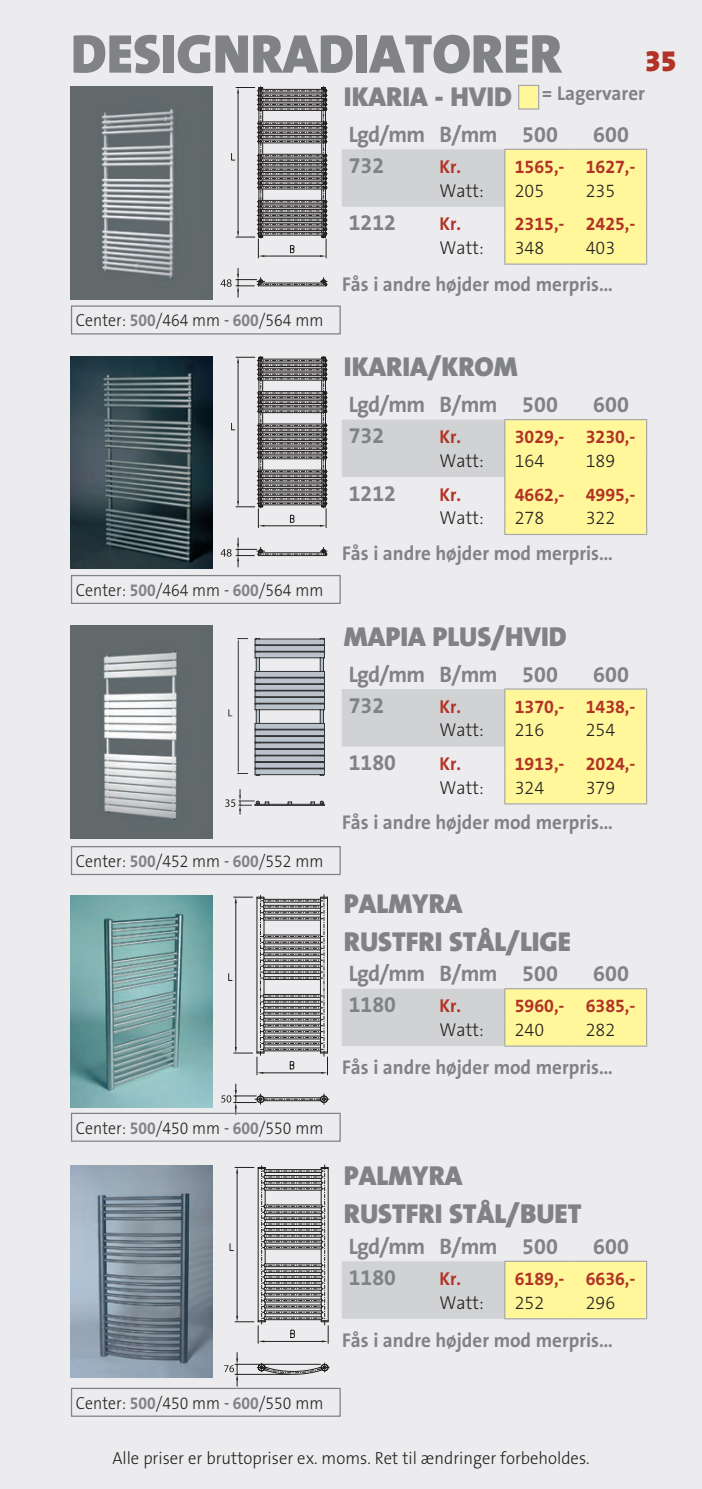
<style>
.page{position:relative;width:702px;height:1489px;background:#fff}
.page>*{position:absolute;margin:0;border:0;box-sizing:border-box;transform-origin:0 0}
.t1{font:900 55px "The Sans B9";color:#808285}
.t2{font:900 30px "The Sans B9";color:#b23326;scale:.95 1}
.t3{font:900 27.5px/37.5px "The Sans B9";color:#808285}
.t4{font:700 22.5px "The Sans B7";color:#808285;scale:.96 1}
.t5{font:700 22.5px "The Sans B7";color:#808285;scale:.95 1}
.t6{font:700 20px "The Sans B7";color:#808285;scale:.95 1}
.t7{font:700 18.75px "The Sans B7";color:#b23326;scale:.95 1}
.t8{font:300 18.75px "The Sans B3";color:#231f20;scale:.95 1}
.t9{font:300 17.5px "The Sans B3";color:#231f20;scale:.9 1}
.t10{font:300 17.5px "The Sans B3";color:#231f20;scale:.95 1}
.s1{font-family:"The Sans B7";font-weight:700;color:#808285}
</style>
<div class="page">
<div style="left:0;top:0;width:702px;height:1488px;background:#ececee"></div>
<img style="left:71px;top:86px;width:141px;height:213px">
<img style="left:71px;top:356px;width:142px;height:212px">
<img style="left:71px;top:625px;width:141px;height:213px">
<img style="left:71px;top:895px;width:142px;height:212px">
<img style="left:71px;top:1165px;width:142px;height:212px">
<svg style="left:220px;top:86px;width:107px;height:211px"></svg>
<svg style="left:220px;top:356px;width:107px;height:211px"></svg>
<svg style="left:228px;top:894px;width:100px;height:180px"></svg>
<hr style="left:264px;top:898px;width:56px;height:1px;background:#231f20">
<svg style="left:221px;top:1083px;width:108px;height:29px"></svg>
<hr style="left:235px;top:1363px;width:85px;height:1px;background:#231f20">
<hr style="left:235px;top:1373px;width:54px;height:1px;background:#231f20">
<svg style="left:229px;top:1164px;width:100px;height:179px"></svg>
<svg style="left:257px;top:1362px;width:72px;height:13px"></svg>
<svg style="left:224px;top:1352px;width:14px;height:33px"></svg>
<svg style="left:225px;top:638px;width:100px;height:176px"></svg>
<div style="left:71px;top:1112px;width:270px;height:29px;border:1px solid #808285"></div>
<div style="left:71px;top:1387px;width:270px;height:29px;border:1px solid #808285"></div>
<div style="left:71px;top:305px;width:270px;height:29px;border:1px solid #808285"></div>
<div style="left:71px;top:575px;width:270px;height:29px;border:1px solid #808285"></div>
<div style="left:71px;top:846px;width:270px;height:29px;border:1px solid #808285"></div>
<div style="left:518px;top:85px;width:21px;height:25px;background:#fff79a;border:1px solid #a8a9ad"></div>
<svg style="left:342px;top:149px;width:305px;height:114px"></svg>
<hr style="left:504px;top:263px;width:71px;height:2px;background:#a8a9ad">
<hr style="left:575px;top:263px;width:72px;height:2px;background:#a8a9ad">
<svg style="left:342px;top:419px;width:305px;height:115px"></svg>
<hr style="left:504px;top:534px;width:71px;height:1px;background:#a8a9ad">
<hr style="left:575px;top:534px;width:72px;height:1px;background:#a8a9ad">
<hr style="left:504px;top:688px;width:71px;height:1px;background:#a8a9ad">
<hr style="left:575px;top:688px;width:72px;height:1px;background:#a8a9ad">
<svg style="left:342px;top:689px;width:305px;height:114px"></svg>
<hr style="left:504px;top:803px;width:71px;height:1px;background:#a8a9ad">
<hr style="left:575px;top:803px;width:72px;height:1px;background:#a8a9ad">
<svg style="left:342px;top:988px;width:305px;height:58px;background:#e4e1b9"></svg>
<hr style="left:504px;top:1045px;width:71px;height:1px;background:#a8a9ad">
<hr style="left:575px;top:1045px;width:72px;height:1px;background:#a8a9ad">
<hr style="left:504px;top:1260px;width:71px;height:1px;background:#a8a9ad">
<hr style="left:575px;top:1260px;width:72px;height:1px;background:#a8a9ad">
<svg style="left:342px;top:1261px;width:305px;height:57px;background:#e5e2b9"></svg>
<hr style="left:504px;top:1317px;width:71px;height:2px;background:#a8a9ad">
<hr style="left:575px;top:1317px;width:72px;height:2px;background:#a8a9ad">
<h1 class="t1" style="left:71px;top:24px;width:32px">DESIGNRADIATORER</h1>
<h2 class="t2" style="left:645px;top:45px;width:34px">35</h2>
<h3 class="t3" style="left:344px;top:79px;width:141px">IKARIA - HVID</h3>
<p class="t6" style="left:542px;top:83px;width:110px">= Lagervarer</p>
<p class="t4" style="left:349px;top:122px;width:219px">Lgd/mm B/mm 500</p>
<p class="t4" style="left:593px;top:122px;width:39px">600</p>
<p class="t5" style="left:349px;top:154px;width:39px">732</p>
<p class="t7" style="left:439px;top:157px;width:24px">Kr.</p>
<p class="t7" style="left:515px;top:157px;width:128px">1565,- 1627,-</p>
<p class="t8" style="left:439px;top:181px;width:48px">Watt:</p>
<p class="t8" style="left:515px;top:181px;width:32px">205</p>
<p class="t8" style="left:585px;top:181px;width:32px">235</p>
<p class="t5" style="left:349px;top:211px;width:51px">1212</p>
<p class="t7" style="left:439px;top:214px;width:24px">Kr.</p>
<p class="t7" style="left:515px;top:214px;width:128px">2315,- 2425,-</p>
<p class="t8" style="left:439px;top:238px;width:48px">Watt:</p>
<p class="t8" style="left:515px;top:238px;width:32px">348</p>
<p class="t8" style="left:585px;top:238px;width:32px">403</p>
<p class="t9" style="left:76px;top:311px;width:276px">Center: <span class="s1">500</span>/464 mm - <span class="s1">600</span>/564 mm</p>
<p class="t9" style="left:76px;top:581px;width:276px">Center: <span class="s1">500</span>/464 mm - <span class="s1">600</span>/564 mm</p>
<p class="t9" style="left:76px;top:852px;width:276px">Center: <span class="s1">500</span>/452 mm - <span class="s1">600</span>/552 mm</p>
<p class="t9" style="left:76px;top:1118px;width:276px">Center: <span class="s1">500</span>/450 mm - <span class="s1">600</span>/550 mm</p>
<p class="t9" style="left:76px;top:1393px;width:276px">Center: <span class="s1">500</span>/450 mm - <span class="s1">600</span>/550 mm</p>
<p class="t6" style="left:342px;top:273px;width:286px">Fås i andre højder mod merpris…</p>
<h3 class="t3" style="left:344px;top:349px;width:135px">IKARIA/KROM</h3>
<p class="t4" style="left:349px;top:393px;width:219px">Lgd/mm B/mm 500</p>
<p class="t4" style="left:593px;top:393px;width:39px">600</p>
<p class="t5" style="left:349px;top:424px;width:39px">732</p>
<p class="t7" style="left:439px;top:427px;width:24px">Kr.</p>
<p class="t7" style="left:515px;top:427px;width:128px">3029,- 3230,-</p>
<p class="t8" style="left:439px;top:451px;width:48px">Watt:</p>
<p class="t8" style="left:515px;top:451px;width:32px">164</p>
<p class="t8" style="left:585px;top:451px;width:32px">189</p>
<p class="t5" style="left:349px;top:481px;width:51px">1212</p>
<p class="t7" style="left:439px;top:484px;width:24px">Kr.</p>
<p class="t7" style="left:515px;top:484px;width:128px">4662,- 4995,-</p>
<p class="t8" style="left:439px;top:508px;width:48px">Watt:</p>
<p class="t8" style="left:515px;top:508px;width:32px">278</p>
<p class="t8" style="left:585px;top:508px;width:32px">322</p>
<p class="t6" style="left:342px;top:542px;width:286px">Fås i andre højder mod merpris…</p>
<h3 class="t3" style="left:344px;top:618px;width:195px">MAPIA PLUS/HVID</h3>
<p class="t4" style="left:349px;top:662px;width:219px">Lgd/mm B/mm 500</p>
<p class="t4" style="left:593px;top:662px;width:39px">600</p>
<p class="t5" style="left:349px;top:693px;width:39px">732</p>
<p class="t7" style="left:439px;top:696px;width:24px">Kr.</p>
<p class="t7" style="left:515px;top:696px;width:128px">1370,- 1438,-</p>
<p class="t8" style="left:439px;top:720px;width:48px">Watt:</p>
<p class="t8" style="left:515px;top:720px;width:32px">216</p>
<p class="t8" style="left:585px;top:720px;width:32px">254</p>
<p class="t5" style="left:349px;top:750px;width:51px">1180</p>
<p class="t7" style="left:439px;top:754px;width:24px">Kr.</p>
<p class="t7" style="left:515px;top:754px;width:128px">1913,- 2024,-</p>
<p class="t8" style="left:439px;top:777px;width:48px">Watt:</p>
<p class="t8" style="left:515px;top:777px;width:32px">324</p>
<p class="t8" style="left:585px;top:777px;width:32px">379</p>
<p class="t6" style="left:342px;top:812px;width:286px">Fås i andre højder mod merpris…</p>
<h3 class="t3" style="left:344px;top:885px;width:121px">PALMYRA<br>RUSTFRI STÅL</h3>
<h3 class="t3" style="left:506px;top:923px;width:66px">/LIGE</h3>
<p class="t4" style="left:349px;top:961px;width:219px">Lgd/mm B/mm 500</p>
<p class="t4" style="left:593px;top:961px;width:39px">600</p>
<p class="t5" style="left:349px;top:992px;width:51px">1180</p>
<p class="t7" style="left:439px;top:996px;width:24px">Kr.</p>
<p class="t7" style="left:515px;top:996px;width:128px">5960,- 6385,-</p>
<p class="t8" style="left:439px;top:1020px;width:48px">Watt:</p>
<p class="t8" style="left:515px;top:1020px;width:32px">240</p>
<p class="t8" style="left:585px;top:1020px;width:32px">282</p>
<p class="t6" style="left:342px;top:1056px;width:286px">Fås i andre højder mod merpris…</p>
<h3 class="t3" style="left:344px;top:1157px;width:121px">PALMYRA<br>RUSTFRI STÅL</h3>
<h3 class="t3" style="left:506px;top:1195px;width:77px">/BUET</h3>
<p class="t4" style="left:349px;top:1234px;width:219px">Lgd/mm B/mm 500</p>
<p class="t4" style="left:593px;top:1234px;width:39px">600</p>
<p class="t5" style="left:349px;top:1265px;width:51px">1180</p>
<p class="t7" style="left:439px;top:1268px;width:24px">Kr.</p>
<p class="t7" style="left:515px;top:1268px;width:128px">6189,- 6636,-</p>
<p class="t8" style="left:439px;top:1292px;width:48px">Watt:</p>
<p class="t8" style="left:515px;top:1292px;width:32px">252</p>
<p class="t8" style="left:585px;top:1292px;width:32px">296</p>
<p class="t6" style="left:342px;top:1329px;width:286px">Fås i andre højder mod merpris…</p>
<p class="t10" style="left:112px;top:1448px;width:504px">Alle priser er bruttopriser ex. moms. Ret til ændringer forbeholdes.</p>
</div>
